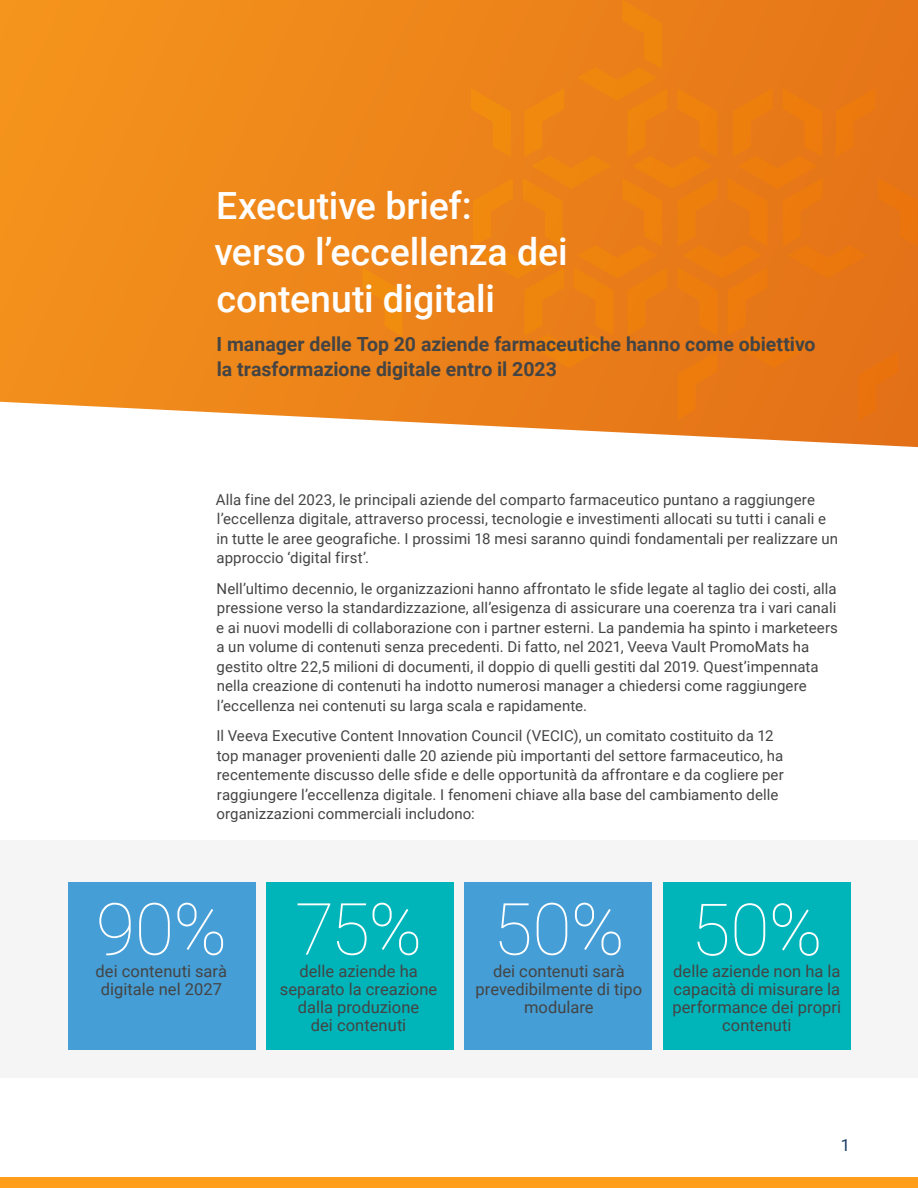
<style>
.page{position:relative;width:918px;height:1188px;background:#fff}
.page>*{position:absolute;margin:0;border:0;box-sizing:border-box;transform-origin:0 0}
.t1{font:100 72px "Roboto";letter-spacing:-.005em;color:#fff}
.t2{font:500 37.5px/46.5px "Roboto";letter-spacing:-.005em;color:#fff}
.t3{font:700 19.5px/25.5px "Roboto";color:#444}
.t4{font:16.5px/18px "Roboto";color:#444;text-align:center}
.t5{font:16.5px "Roboto";color:#173863}
.t6{font:15px/19.5px "Roboto";letter-spacing:.005em;color:#444}
</style>
<div class="page">
<svg style="left:0;top:0;width:918px;height:447px;background:#f29835"></svg>
<div style="left:0;top:840px;width:918px;height:237px;background:#f5f5f5"></div>
<div style="left:0;top:1177px;width:918px;height:11px;background:#ff9e1a"></div>
<svg style="left:363px;top:0;width:555px;height:421px;background:#ea7d16"></svg>
<div style="left:68px;top:882px;width:187px;height:168px;background:#459ed6"></div>
<div style="left:663px;top:882px;width:187px;height:168px;background:#00b5ba"></div>
<div style="left:465px;top:882px;width:187px;height:168px;background:#459ed6"></div>
<div style="left:266px;top:882px;width:188px;height:168px;background:#00b5ba"></div>
<h2 class="t2" style="left:214px;top:181px;width:355px">Executive brief: verso l’eccellenza dei contenuti digitali</h2>
<h3 class="t3" style="left:217px;top:330px;width:601px">I manager delle Top 20 aziende farmaceutiche hanno come obiettivo la trasformazione digitale entro il 2023</h3>
<p class="t6" style="left:216px;top:489px;width:624px">Alla fine del 2023, le principali aziende del comparto farmaceutico puntano a raggiungere l’eccellenza digitale, attraverso processi, tecnologie e investimenti allocati su tutti i canali e in tutte le aree geografiche. I prossimi 18 mesi saranno quindi fondamentali per realizzare un approccio ‘digital first’.</p>
<p class="t6" style="left:216px;top:578px;width:623px">Nell’ultimo decennio, le organizzazioni hanno affrontato le sfide legate al taglio dei costi, alla pressione verso la standardizzazione, all’esigenza di assicurare una coerenza tra i vari canali e ai nuovi modelli di collaborazione con i partner esterni. La pandemia ha spinto i marketeers a un volume di contenuti senza precedenti. Di fatto, nel 2021, Veeva Vault PromoMats ha gestito oltre 22,5 milioni di documenti, il doppio di quelli gestiti dal 2019. Quest’impennata nella creazione di contenuti ha indotto numerosi manager a chiedersi come raggiungere l’eccellenza nei contenuti su larga scala e rapidamente.</p>
<p class="t6" style="left:216px;top:725px;width:569px">Il Veeva Executive Content Innovation Council (VECIC), un comitato costituito da 12 top manager provenienti dalle 20 aziende più importanti del settore farmaceutico, ha recentemente discusso delle sfide e delle opportunità da affrontare e da cogliere per raggiungere l’eccellenza digitale. I fenomeni chiave alla base del cambiamento delle organizzazioni commerciali includono:</p>
<h1 class="t1" style="left:96px;top:879px;width:133px">90%</h1>
<p class="t4" style="left:101px;top:979px;width:123px">digitale nel 2027</p>
<p class="t4" style="left:96px;top:961px;width:133px">dei contenuti sarà</p>
<h1 class="t1" style="left:295px;top:879px;width:129px">75%</h1>
<p class="t4" style="left:280px;top:961px;width:159px">delle aziende ha separato la creazione dalla produzione<br>dei contenuti</p>
<p class="t4" style="left:493px;top:961px;width:133px">dei contenuti sarà</p>
<h1 class="t1" style="left:493px;top:879px;width:133px">50%</h1>
<p class="t4" style="left:475px;top:979px;width:168px">prevedibilmente di tipo modulare</p>
<h1 class="t1" style="left:691px;top:879px;width:133px">50%</h1>
<p class="t4" style="left:672px;top:980px;width:170px">capacità di misurare la performance dei propri contenuti</p>
<p class="t4" style="left:673px;top:962px;width:169px">delle aziende non ha la</p>
<p class="t5" style="left:841px;top:1134px;width:11px">1</p>
</div>
